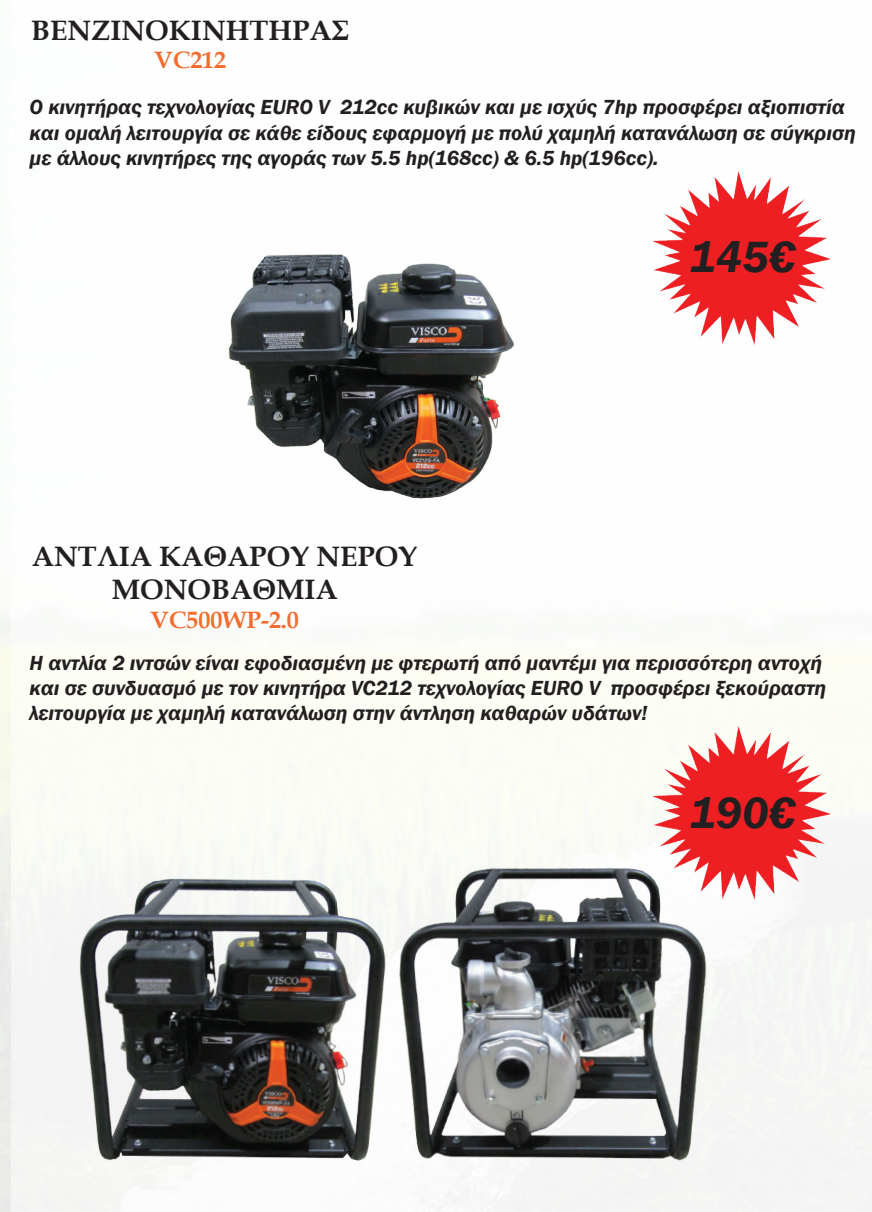
<style>
.page{position:relative;width:872px;height:1212px;background:#fff}
.page>*{position:absolute;margin:0;border:0;box-sizing:border-box;transform-origin:0 0}
.t1{font:italic 600 45px "Franklin Gothic";letter-spacing:.005em;color:#231f20}
.t2{font:700 28.05px/33.8px "Book Antiqua";color:#231f20;text-align:center}
.t3{font:700 23.7px "Book Antiqua";color:#f36c2e}
.t4{font:italic 600 21px/25.2px "Franklin Gothic";color:#231f20}
</style>
<div class="page">
<img style="left:224px;top:254px;width:291px;height:245px">
<img style="left:64px;top:788px;width:659px;height:408px">
<img style="left:652px;top:170px;width:180px;height:176px">
<img style="left:643px;top:721px;width:204px;height:188px">
<h2 class="t2" style="left:31px;top:14px;width:319px">ΒΕΝΖΙΝΟΚΙΝΗΤΗΡΑΣ</h2>
<p class="t3" style="left:154px;top:44px;width:73px">VC212</p>
<p class="t4" style="left:30px;top:95px;width:827px">Ο κινητήρας τεχνολογίας EURO V 212cc κυβικών και με ισχύς 7hp προσφέρει αξιοπιστία και ομαλή λειτουργία σε κάθε είδους εφαρμογή με πολύ χαμηλή κατανάλωση σε σύγκριση με άλλους κινητήρες της αγοράς των 5.5 hp(168cc) &amp; 6.5 hp(196cc).</p>
<h1 class="t1" style="left:689px;top:228px;width:107px">145€</h1>
<h2 class="t2" style="left:32px;top:539px;width:387px">ΑΝΤΛΙA ΚΑΘΑΡΟΥ ΝΕΡΟΥ<br>ΜΟΝΟΒΑΘΜΙA</h2>
<p class="t3" style="left:150px;top:604px;width:150px">VC500WP-2.0</p>
<p class="t4" style="left:30px;top:650px;width:798px">Η αντλία 2 ιντσών είναι εφοδιασμένη με φτερωτή από μαντέμι για περισσότερη αντοχή και σε συνδυασμό με τον κινητήρα VC212 τεχνολογίας EURO V προσφέρει ξεκούραστη λειτουργία με χαμηλή κατανάλωση στην άντληση καθαρών υδάτων!</p>
<h1 class="t1" style="left:689px;top:783px;width:107px">190€</h1>
</div>
